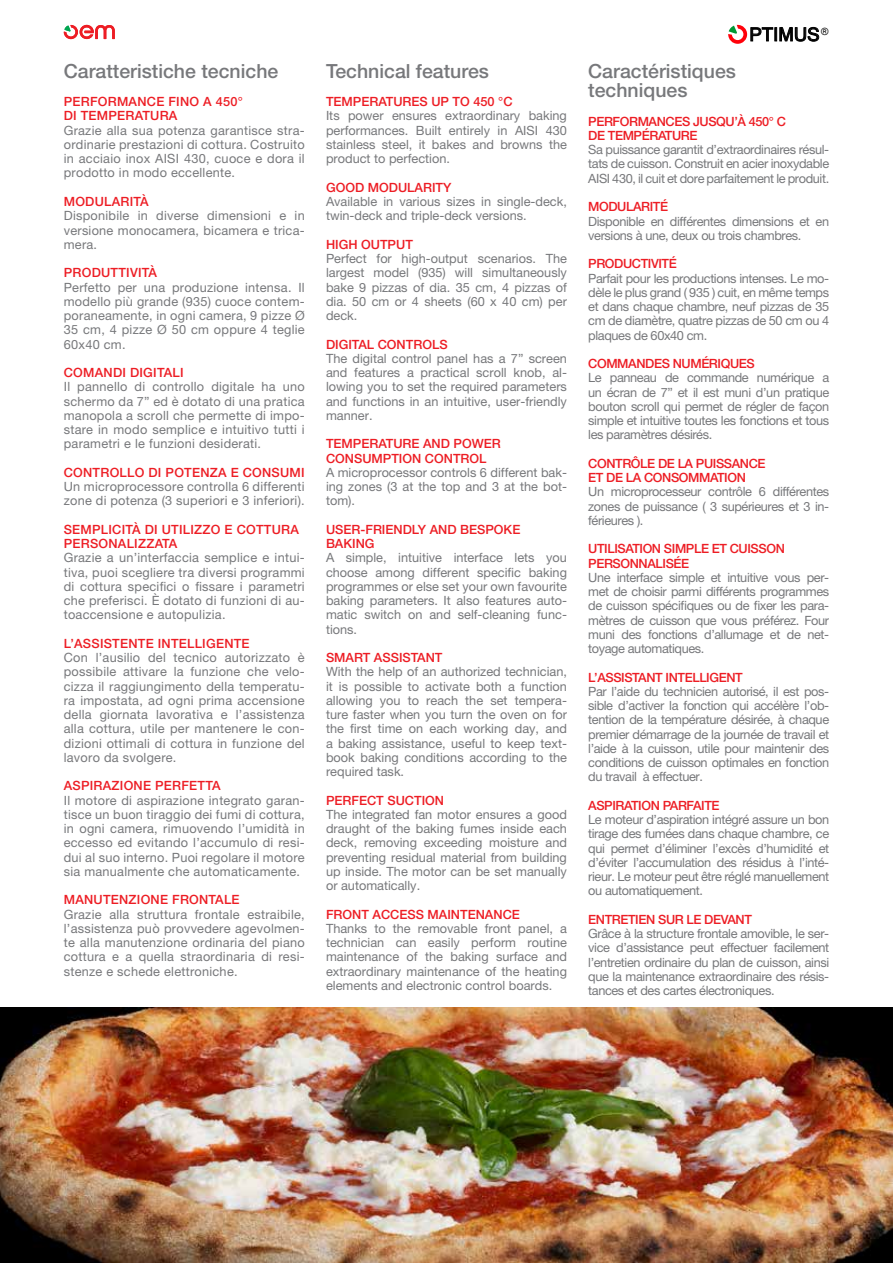
<style>
.page{position:relative;width:893px;height:1263px;background:#fff}
.page>*{position:absolute;margin:0;border:0;box-sizing:border-box;transform-origin:0 0}
.t1{font:500 19.5px/19.5px "Helvetica Neue LT Std";color:#77787b}
.t2{font:500 19.5px "Helvetica Neue LT Pro";color:#77787b}
.t3{font:18.6px "Microsoft Sans Serif";color:#000}
.t4{font:12.75px/14.2px "Helvetica Neue LT Pro";color:#77787b;text-align:justify}
.t5{font:500 12.75px/14.2px "Helvetica Neue LT Pro";letter-spacing:-.03em;color:#ed1d24}
.t6{font:500 12.75px/14.2px "Helvetica Neue LT Pro";letter-spacing:.02em;color:#ed1d24}
.t7{font:500 12.75px/14.2px "Helvetica Neue LT Pro";color:#ed1d24}
.t8{font:12.75px/14.2px "Helvetica Neue LT Pro";letter-spacing:.02em;color:#77787b}
.t9{font:12.75px/14.2px "Helvetica Neue LT Pro";letter-spacing:-.03em;color:#77787b}
.t10{font:9.9px "Microsoft Sans Serif";color:#000}
</style>
<div class="page">
<svg style="left:64px;top:25px;width:51px;height:14px"></svg>
<img style="left:0;top:1008px;width:893px;height:255px">
<svg style="left:728px;top:25px;width:19px;height:19px"></svg>
<h1 class="t1" style="left:64px;top:61px;width:216px">Caratteristiche tecniche</h1>
<p class="t6" style="left:64px;top:94px;width:181px">PERFORMANCE FINO A 450°<br>DI TEMPERATURA</p>
<p class="t4" style="left:64px;top:123px;width:242px">Grazie alla sua potenza garantisce stra&shy;ordinarie prestazioni di cottura. Costruito in acciaio inox AISI 430, cuoce e dora il prodotto in modo eccellente.</p>
<p class="t6" style="left:64px;top:194px;width:86px">MODULARITÀ</p>
<p class="t4" style="left:64px;top:208px;width:242px">Disponibile in diverse dimensioni e in versione monocamera, bicamera e trica&shy;mera.</p>
<p class="t6" style="left:64px;top:265px;width:95px">PRODUTTIVITÀ</p>
<p class="t4" style="left:64px;top:280px;width:242px">Perfetto per una produzione intensa. Il modello più grande (935) cuoce contem&shy;poraneamente, in ogni camera, 9 pizze Ø 35 cm, 4 pizze Ø 50 cm oppure 4 teglie 60x40 cm.</p>
<p class="t6" style="left:64px;top:365px;width:121px">COMANDI DIGITALI</p>
<p class="t4" style="left:64px;top:379px;width:242px">Il pannello di controllo digitale ha uno schermo da 7” ed è dotato di una pratica manopola a scroll che permette di impo&shy;stare in modo semplice e intuitivo tutti i parametri e le funzioni desiderati.</p>
<p class="t6" style="left:64px;top:465px;width:242px">CONTROLLO DI POTENZA E CONSUMI</p>
<p class="t8" style="left:64px;top:479px;width:242px">Un microprocessore controlla 6 differenti zone di potenza (3 superiori e 3 inferiori).</p>
<p class="t6" style="left:64px;top:522px;width:237px">SEMPLICITÀ DI UTILIZZO E COTTURA<br>PERSONALIZZATA</p>
<p class="t4" style="left:64px;top:550px;width:242px">Grazie a un’interfaccia semplice e intui&shy;tiva, puoi scegliere tra diversi programmi di cottura specifici o fissare i parametri che preferisci. È dotato di funzioni di au&shy;toaccensione e autopulizia.</p>
<p class="t6" style="left:64px;top:636px;width:187px">L’ASSISTENTE INTELLIGENTE</p>
<p class="t4" style="left:64px;top:650px;width:242px">Con l’ausilio del tecnico autorizzato è possibile attivare la funzione che velo&shy;cizza il raggiungimento della temperatu&shy;ra impostata, ad ogni prima accensione della giornata lavorativa e l’assistenza alla cottura, utile per mantenere le con&shy;dizioni ottimali di cottura in funzione del lavoro da svolgere.</p>
<p class="t6" style="left:64px;top:779px;width:158px">ASPIRAZIONE PERFETTA</p>
<p class="t4" style="left:64px;top:793px;width:242px">Il motore di aspirazione integrato garan&shy;tisce un buon tiraggio dei fumi di cottura, in ogni camera, rimuovendo l’umidità in eccesso ed evitando l’accumulo di resi&shy;dui al suo interno. Puoi regolare il motore sia manualmente che automaticamente.</p>
<p class="t6" style="left:64px;top:893px;width:177px">MANUTENZIONE FRONTALE</p>
<p class="t4" style="left:64px;top:907px;width:242px">Grazie alla struttura frontale estraibile, l’assistenza può provvedere agevolmen&shy;te alla manutenzione ordinaria del piano cottura e a quella straordinaria di resi&shy;stenze e schede elettroniche.</p>
<h1 class="t2" style="left:326px;top:59px;width:164px">Technical features</h1>
<p class="t7" style="left:326px;top:94px;width:188px">TEMPERATURES UP TO 450 °C</p>
<p class="t4" style="left:326px;top:109px;width:242px">Its power ensures extraordinary baking performances. Built entirely in AISI 430 stainless steel, it bakes and browns the product to perfection.</p>
<p class="t7" style="left:326px;top:180px;width:127px">GOOD MODULARITY</p>
<p class="t4" style="left:326px;top:194px;width:242px">Available in various sizes in single-deck, twin-deck and triple-deck versions.</p>
<p class="t7" style="left:326px;top:237px;width:88px">HIGH OUTPUT</p>
<p class="t4" style="left:326px;top:251px;width:242px">Perfect for high-output scenarios. The largest model (935) will simultaneously bake 9 pizzas of dia. 35 cm, 4 pizzas of dia. 50 cm or 4 sheets (60 x 40 cm) per deck.</p>
<p class="t7" style="left:326px;top:337px;width:123px">DIGITAL CONTROLS</p>
<p class="t4" style="left:326px;top:351px;width:242px">The digital control panel has a 7” screen and features a practical scroll knob, al&shy;lowing you to set the required parameters and functions in an intuitive, user-friendly manner.</p>
<p class="t7" style="left:326px;top:436px;width:176px">TEMPERATURE AND POWER<br>CONSUMPTION CONTROL</p>
<p class="t4" style="left:326px;top:465px;width:242px">A microprocessor controls 6 different bak&shy;ing zones (3 at the top and 3 at the bot&shy;tom).</p>
<p class="t7" style="left:326px;top:522px;width:196px">USER-FRIENDLY AND BESPOKE<br>BAKING</p>
<p class="t4" style="left:326px;top:550px;width:242px">A simple, intuitive interface lets you choose among different specific baking programmes or else set your own favourite baking parameters. It also features auto&shy;matic switch on and self-cleaning func&shy;tions.</p>
<p class="t7" style="left:326px;top:650px;width:118px">SMART ASSISTANT</p>
<p class="t4" style="left:326px;top:664px;width:242px">With the help of an authorized technician, it is possible to activate both a function allowing you to reach the set tempera&shy;ture faster when you turn the oven on for the first time on each working day, and a baking assistance, useful to keep text&shy;book baking conditions according to the required task.</p>
<p class="t7" style="left:326px;top:793px;width:120px">PERFECT SUCTION</p>
<p class="t4" style="left:326px;top:807px;width:242px">The integrated fan motor ensures a good draught of the baking fumes inside each deck, removing exceeding moisture and preventing residual material from building up inside. The motor can be set manually or automatically.</p>
<p class="t7" style="left:326px;top:907px;width:195px">FRONT ACCESS MAINTENANCE</p>
<p class="t4" style="left:326px;top:921px;width:242px">Thanks to the removable front panel, a technician can easily perform routine maintenance of the baking surface and extraordinary maintenance of the heating elements and electronic control boards.</p>
<p class="t10" style="left:821px;top:26px;width:9px">®</p>
<h2 class="t3" style="left:749px;top:24px;width:72px">PTIMUS</h2>
<h1 class="t1" style="left:588px;top:61px;width:149px">Caractéristiques techniques</h1>
<p class="t5" style="left:588px;top:114px;width:199px">PERFORMANCES JUSQU’À 450° C<br>DE TEMPÉRATURE</p>
<p class="t4" style="left:588px;top:142px;width:242px">Sa puissance garantit d’extraordinaires résul&shy;tats de cuisson. Construit en acier inoxydable AISI 430, il cuit et dore parfaitement le produit.</p>
<p class="t5" style="left:588px;top:199px;width:81px">MODULARITÉ</p>
<p class="t9" style="left:588px;top:214px;width:242px">Disponible en différentes dimensions et en versions à une, deux ou trois chambres.</p>
<p class="t5" style="left:588px;top:256px;width:90px">PRODUCTIVITÉ</p>
<p class="t4" style="left:588px;top:271px;width:242px">Parfait pour les productions intenses. Le mo&shy;dèle le plus grand ( 935 ) cuit, en même temps et dans chaque chambre, neuf pizzas de 35 cm de diamètre, quatre pizzas de 50 cm ou 4 plaques de 60x40 cm.</p>
<p class="t5" style="left:588px;top:356px;width:168px">COMMANDES NUMÉRIQUES</p>
<p class="t4" style="left:588px;top:370px;width:242px">Le panneau de commande numérique a un écran de 7” et il est muni d’un pratique bouton scroll qui permet de régler de façon simple et intuitive toutes les fonctions et tous les paramètres désirés.</p>
<p class="t5" style="left:588px;top:456px;width:179px">CONTRÔLE DE LA PUISSANCE<br>ET DE LA CONSOMMATION</p>
<p class="t4" style="left:588px;top:484px;width:242px">Un microprocesseur contrôle 6 différentes zones de puissance ( 3 supérieures et 3 in&shy;férieures ).</p>
<p class="t5" style="left:588px;top:541px;width:198px">UTILISATION SIMPLE ET CUISSON<br>PERSONNALISÉE</p>
<p class="t4" style="left:588px;top:570px;width:242px">Une interface simple et intuitive vous per&shy;met de choisir parmi différents programmes de cuisson spécifiques ou de fixer les para&shy;mètres de cuisson que vous préférez. Four muni des fonctions d’allumage et de net&shy;toyage automatiques.</p>
<p class="t5" style="left:588px;top:670px;width:156px">L’ASSISTANT INTELLIGENT</p>
<p class="t4" style="left:588px;top:684px;width:242px">Par l’aide du technicien autorisé, il est pos&shy;sible d’activer la fonction qui accélère l’ob&shy;tention de la température désirée, à chaque premier démarrage de la journée de travail et l’aide à la cuisson, utile pour maintenir des conditions de cuisson optimales en fonction du travail à effectuer.</p>
<p class="t5" style="left:588px;top:798px;width:133px">ASPIRATION PARFAITE</p>
<p class="t4" style="left:588px;top:812px;width:242px">Le moteur d’aspiration intégré assure un bon tirage des fumées dans chaque chambre, ce qui permet d’éliminer l’excès d’humidité et d’éviter l’accumulation des résidus à l’inté&shy;rieur. Le moteur peut être réglé manuellement ou automatiquement.</p>
<p class="t5" style="left:588px;top:912px;width:165px">ENTRETIEN SUR LE DEVANT</p>
<p class="t4" style="left:588px;top:926px;width:242px">Grâce à la structure frontale amovible, le ser&shy;vice d’assistance peut effectuer facilement l’entretien ordinaire du plan de cuisson, ainsi que la maintenance extraordinaire des résis&shy;tances et des cartes électroniques.</p>
</div>
